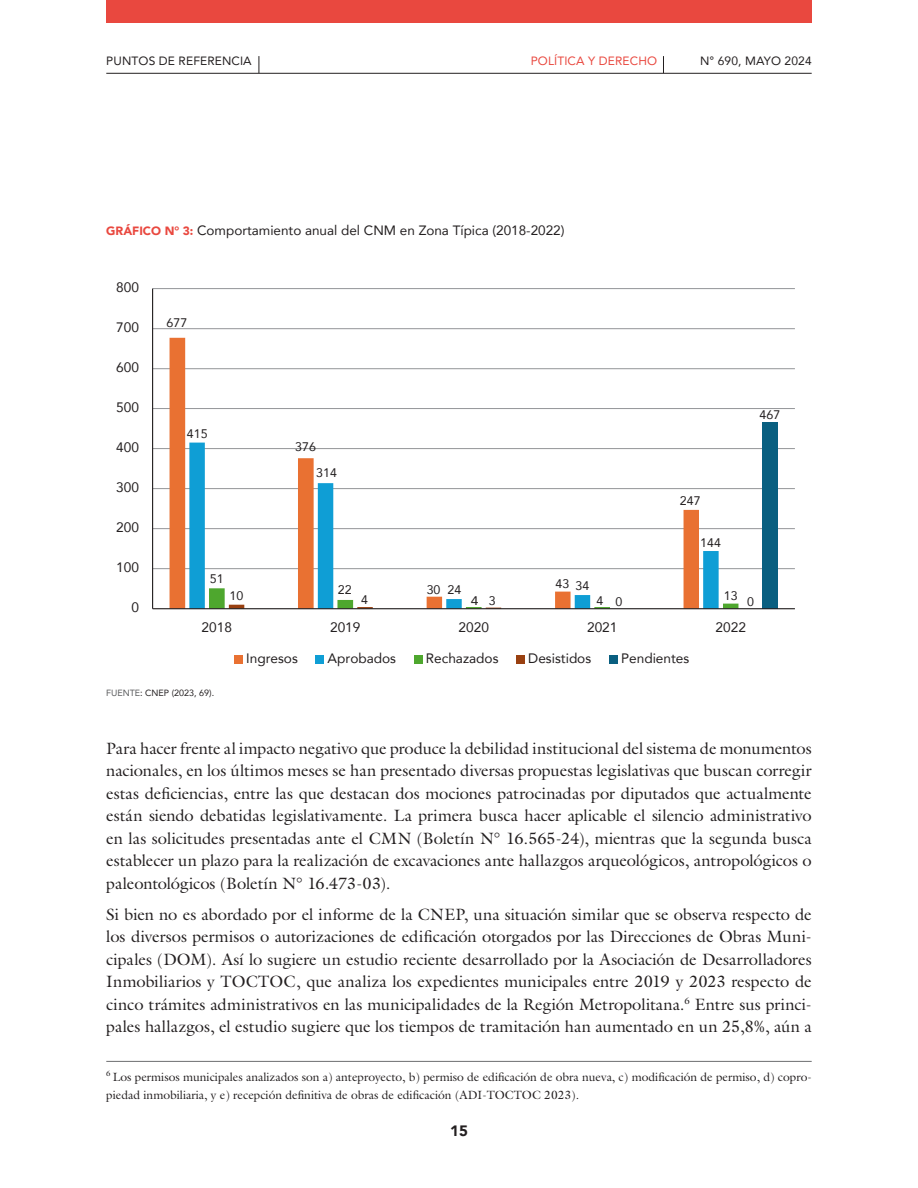
<style>
.page{position:relative;width:918px;height:1188px;background:#fff}
.page>*{position:absolute;margin:0;border:0;box-sizing:border-box;transform-origin:0 0}
.TEXTO_PARRAFOS{font:16.5px/22.5px "Galliard Pro";letter-spacing:-.01em;color:#231f20;text-align:justify}
.t1{font:900 15px "Avenir";color:#231f20}
.t2{font:13.65px "Avenir";color:#231f20}
.tit_graf_cuadros{font:13.5px "Avenir";color:#231f20}
.t3{font:12.45px "Avenir";letter-spacing:.005em;color:#231f20}
.t4{font:12.45px "Avenir";letter-spacing:.005em;color:#231f20;scale:1.13 1}
._15_nota{font:12px/18px "Galliard Pro";color:#231f20}
.t5{font:12px "Avenir";letter-spacing:.01em;color:#231f20}
.t6{font:12px "Avenir";letter-spacing:.01em;color:#e9483f}
.text_fuente{font:9px "Avenir";color:#231f20}
.s1{font-weight:900;font-size:12px;color:#e9483f}
.s2{color:#57585a}
</style>
<div class="page">
<div style="left:106px;top:0;width:706px;height:23px;background:#e9483f"></div>
<hr style="left:106px;top:73px;width:706px;height:1px;background:#231f20">
<svg style="left:259px;top:56px;width:1px;height:17px"></svg>
<svg style="left:663px;top:56px;width:1px;height:17px"></svg>
<svg style="left:152px;top:288px;width:643px;height:376px"></svg>
<hr style="left:153px;top:568px;width:642px;height:1px;background:#939598">
<hr style="left:153px;top:528px;width:642px;height:1px;background:#939598">
<hr style="left:153px;top:488px;width:642px;height:1px;background:#939598">
<hr style="left:153px;top:448px;width:642px;height:1px;background:#939598">
<hr style="left:153px;top:408px;width:642px;height:1px;background:#939598">
<hr style="left:153px;top:368px;width:642px;height:1px;background:#939598">
<hr style="left:153px;top:328px;width:642px;height:1px;background:#939598">
<hr style="left:153px;top:288px;width:642px;height:1px;background:#939598">
<svg style="left:170px;top:338px;width:529px;height:270px"></svg>
<svg style="left:189px;top:443px;width:530px;height:165px"></svg>
<svg style="left:209px;top:588px;width:529px;height:20px"></svg>
<div style="left:762px;top:422px;width:16px;height:187px;background:#095f80"></div>
<hr style="left:152px;top:289px;width:1px;height:320px;background:#231f20">
<hr style="left:153px;top:608px;width:642px;height:1px;background:#231f20">
<div style="left:235px;top:655px;width:8px;height:8px;background:#e97132"></div>
<div style="left:316px;top:655px;width:8px;height:8px;background:#0f9ed5"></div>
<div style="left:414px;top:655px;width:8px;height:8px;background:#4ea72e"></div>
<div style="left:517px;top:655px;width:8px;height:8px;background:#994010"></div>
<div style="left:609px;top:655px;width:8px;height:8px;background:#095f80"></div>
<hr style="left:106px;top:1061px;width:706px;height:1px;background:#6c6d70">
<p class="t5" style="left:106px;top:51px;width:147px">PUNTOS DE REFERENCIA</p>
<p class="t6" style="left:531px;top:51px;width:128px">POLÍTICA Y DERECHO</p>
<p class="t5" style="left:700px;top:52px;width:113px">N° 690, MAYO 2024</p>
<p class="tit_graf_cuadros" style="left:106px;top:219px;width:460px"><span class="s1">GRÁFICO N° 3:</span> Comportamiento anual del CNM en Zona Típica (2018-2022)</p>
<p class="t2" style="left:116px;top:276px;width:24px">800</p>
<p class="t2" style="left:116px;top:316px;width:24px">700</p>
<p class="t2" style="left:116px;top:356px;width:24px">600</p>
<p class="t2" style="left:116px;top:397px;width:24px">500</p>
<p class="t2" style="left:116px;top:437px;width:24px">400</p>
<p class="t2" style="left:116px;top:477px;width:24px">300</p>
<p class="t2" style="left:116px;top:517px;width:24px">200</p>
<p class="t2" style="left:116px;top:557px;width:24px">100</p>
<p class="t2" style="left:131px;top:597px;width:9px">0</p>
<p class="t3" style="left:167px;top:312px;width:22px">677</p>
<p class="t3" style="left:187px;top:423px;width:22px">415</p>
<p class="t3" style="left:210px;top:569px;width:15px">51</p>
<p class="t3" style="left:230px;top:585px;width:15px">10</p>
<p class="t3" style="left:295px;top:436px;width:22px">376</p>
<p class="t3" style="left:316px;top:463px;width:22px">314</p>
<p class="t3" style="left:338px;top:580px;width:15px">22</p>
<p class="t3" style="left:361px;top:590px;width:8px">4</p>
<p class="t3" style="left:427px;top:579px;width:36px">30 24</p>
<p class="t4" style="left:471px;top:590px;width:24px">4 3</p>
<p class="t3" style="left:555px;top:575px;width:35px">43 34</p>
<p class="t3" style="left:596px;top:591px;width:28px">4 0</p>
<p class="t3" style="left:760px;top:405px;width:22px">467</p>
<p class="t3" style="left:680px;top:491px;width:22px">247</p>
<p class="t3" style="left:700px;top:533px;width:22px">144</p>
<p class="t3" style="left:724px;top:585px;width:15px">13</p>
<p class="t3" style="left:747px;top:591px;width:8px">0</p>
<p class="t2" style="left:202px;top:616px;width:32px">2018</p>
<p class="t2" style="left:330px;top:616px;width:32px">2019</p>
<p class="t2" style="left:459px;top:616px;width:32px">2020</p>
<p class="t2" style="left:587px;top:616px;width:32px">2021</p>
<p class="t2" style="left:716px;top:616px;width:32px">2022</p>
<p class="t2" style="left:246px;top:647px;width:53px">Ingresos</p>
<p class="t2" style="left:328px;top:647px;width:70px">Aprobados</p>
<p class="t2" style="left:426px;top:647px;width:74px">Rechazados</p>
<p class="t2" style="left:528px;top:647px;width:64px">Desistidos</p>
<p class="t2" style="left:621px;top:647px;width:70px">Pendientes</p>
<p class="text_fuente" style="left:106px;top:686px;width:109px"><span class="s2">FUENTE</span>: CNEP (2023, 69).</p>
<p class="TEXTO_PARRAFOS" style="left:106px;top:737px;width:707px">Para hacer frente al impacto negativo que produce la debilidad institucional del sistema de monumentos nacionales, en los últimos meses se han presentado diversas propuestas legislativas que buscan corregir estas deficiencias, entre las que destacan dos mociones patrocinadas por diputados que actualmente están siendo debatidas legislativamente. La primera busca hacer aplicable el silencio administrativo en las solicitudes presentadas ante el CMN (Boletín N° 16.565-24), mientras que la segunda busca establecer un plazo para la realización de excavaciones ante hallazgos arqueológicos, antropológicos o paleontológicos (Boletín N° 16.473-03).</p>
<p class="TEXTO_PARRAFOS" style="left:106px;top:903px;width:707px">Si bien no es abordado por el informe de la CNEP, una situación similar que se observa respecto de los diversos permisos o autorizaciones de edificación otorgados por las Direcciones de Obras Muni&shy;cipales (DOM). Así lo sugiere un estudio reciente desarrollado por la Asociación de Desarrolladores Inmobiliarios y TOCTOC, que analiza los expedientes municipales entre 2019 y 2023 respecto de cinco trámites administrativos en las municipalidades de la Región Metropolitana.<sup>6</sup> Entre sus princi&shy;pales hallazgos, el estudio sugiere que los tiempos de tramitación han aumentado en un 25,8%, aún a</p>
<p class="_15_nota" style="left:106px;top:1067px;width:707px"><sup>6</sup> Los permisos municipales analizados son a) anteproyecto, b) permiso de edificación de obra nueva, c) modificación de permiso, d) copro&shy;piedad inmobiliaria, y e) recepción definitiva de obras de edificación (ADI-TOCTOC 2023).</p>
<p class="t1" style="left:450px;top:1118px;width:19px">15</p>
</div>
